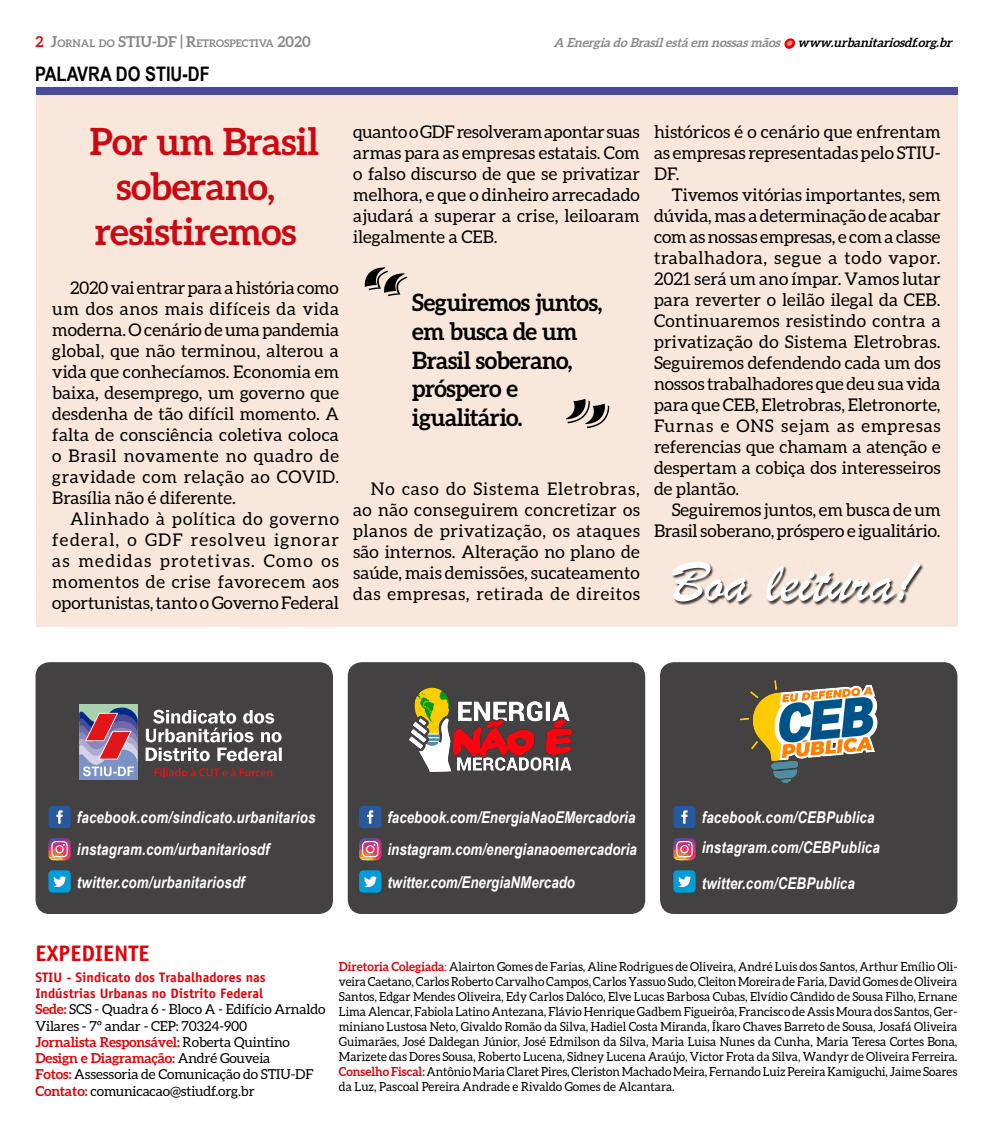
<style>
.page{position:relative;width:993px;height:1134px;background:#fff}
.page>*{position:absolute;margin:0;border:0;box-sizing:border-box;transform-origin:0 0}
.t1{font:700 37.5px/45px "Aleo";letter-spacing:-.01em;color:#cb0912;text-align:center}
.t2{font:700 23.88px/28.8px "Aleo";letter-spacing:-.015em;color:#000}
.t3{font:700 22.5px "Officina Sans Std";color:#e0040b}
.t4{font:700 20px "Arial Narrow";color:#000}
.t5{font:17.5px/21px "Aleo";color:#000;text-align:justify}
.t6{font:italic 700 16.25px/32.6px "Arial Narrow";letter-spacing:.01em;color:#fff}
.t7{font:13.75px/16.2px "Aleo";letter-spacing:-.01em;color:#000}
.t8{font:700 13.75px/16.2px "Officina Sans Std";color:#e0040b}
.t9{font:12.5px/15px "Aleo";color:#000;text-align:justify;scale:.96 1}
.t10{font:italic 700 12.5px "Aleo";color:#89878c}
.t11{font:700 10.5px "Aleo";color:#89878c}
.s1{font-size:15px;color:#e0040b}
.s2{font-size:15px}
.s3{color:#ed8a66}
.s4{color:#000}
.s5{font-weight:700;color:#e0040b}
.s6{color:#e0040b}
</style>
<div class="page">
<svg style="left:784px;top:38px;width:12px;height:11px"></svg>
<div style="left:36px;top:91px;width:921px;height:536px;background:#f8e7da"></div>
<div style="left:36px;top:87px;width:921px;height:7px;background:#484b98"></div>
<div style="left:671px;top:562px;width:252px;height:43px;background:#000;opacity:.75"></div>
<svg style="left:671px;top:562px;width:249px;height:40px"></svg>
<div style="left:36px;top:662px;width:297px;height:252px;background:#434141;border-radius:14px"></div>
<div style="left:347px;top:662px;width:298px;height:252px;background:#434141;border-radius:14px"></div>
<div style="left:659px;top:662px;width:298px;height:252px;background:#434141;border-radius:14px"></div>
<svg style="left:48px;top:806px;width:23px;height:22px"></svg>
<svg style="left:48px;top:838px;width:23px;height:22px"></svg>
<svg style="left:48px;top:870px;width:23px;height:23px"></svg>
<svg style="left:359px;top:806px;width:22px;height:22px"></svg>
<svg style="left:359px;top:838px;width:22px;height:22px"></svg>
<svg style="left:359px;top:870px;width:22px;height:23px"></svg>
<svg style="left:673px;top:806px;width:22px;height:22px"></svg>
<svg style="left:673px;top:838px;width:22px;height:22px"></svg>
<svg style="left:673px;top:870px;width:22px;height:23px"></svg>
<img style="left:389px;top:662px;width:203px;height:110px">
<div style="left:79px;top:704px;width:59px;height:41px;background:#a9d1af"></div>
<div style="left:79px;top:745px;width:59px;height:35px;background:#7b92c6"></div>
<svg style="left:79px;top:707px;width:59px;height:69px"></svg>
<svg style="left:145px;top:710px;width:137px;height:51px"></svg>
<svg style="left:154px;top:768px;width:118px;height:8px"></svg>
<img style="left:739px;top:680px;width:139px;height:103px">
<p class="t11" style="left:36px;top:37px;width:276px"><span class="s1">2</span> <span class="s2">J</span>ORNAL DO <span class="s2">STIU-DF | R</span>ETROSPECTIVA <span class="s2">2020</span></p>
<p class="t10" style="left:553px;top:36px;width:403px">A EnergiadoBrasilestáem nossasmãos <span class="s3">•</span> <span class="s4">www.urbanitariosdf.org.br</span></p>
<p class="t4" style="left:35px;top:59px;width:176px">PALAVRA DO STIU-DF</p>
<h1 class="t1" style="left:90px;top:118px;width:230px">Por um Brasil soberano, resistiremos</h1>
<p class="t5" style="left:52px;top:277px;width:288px;text-indent:18px">2020 vai entrar para a história como um dos anos mais difíceis da vida moderna. O cenário de uma pandemia global, que não terminou, alterou a vida que conhecíamos. Economia em baixa, desemprego, um governo que desdenha de tão difícil momento. A falta de consciência coletiva coloca o Brasil novamente no quadro de gravidade com relação ao COVID.<br>Brasília não é diferente.</p>
<p class="t5" style="left:52px;top:508px;width:288px;text-indent:18px">Alinhado à política do governo federal, o GDF resolveu ignorar as medidas protetivas. Como os momentos de crise favorecem aos oportunistas, tanto o Governo Federal</p>
<p class="t5" style="left:353px;top:121px;width:288px">quanto o GDF resolveram apontar suas armas para as empresas estatais. Com o falso discurso de que se privatizar melhora, e que o dinheiro arrecadado ajudará a superar a crise, leiloaram ilegalmente a CEB.</p>
<h2 class="t2" style="left:412px;top:288px;width:192px">Seguiremos juntos, em busca de um<br>Brasil soberano, próspero e igualitário.</h2>
<p class="t5" style="left:353px;top:478px;width:288px;text-indent:18px">No caso do Sistema Eletrobras, ao não conseguirem concretizar os planos de privatização, os ataques são internos. Alteração no plano de saúde, mais demissões, sucateamento das empresas, retirada de direitos</p>
<p class="t5" style="left:653px;top:121px;width:288px">históricos é o cenário que enfrentam as empresas representadas pelo STIU-DF.</p>
<p class="t5" style="left:653px;top:184px;width:288px;text-indent:18px">Tivemos vitórias importantes, sem dúvida, mas a determinação de acabar com as nossas empresas, e com a classe trabalhadora, segue a todo vapor.<br>2021 será um ano ímpar. Vamos lutar para reverter o leilão ilegal da CEB.<br>Continuaremos resistindo contra a privatização do Sistema Eletrobras.<br>Seguiremos defendendo cada um dos nossos trabalhadores que deu sua vida para que CEB, Eletrobras, Eletronorte, Furnas e ONS sejam as empresas referencias que chamam a atenção e despertam a cobiça dos interesseiros de plantão.</p>
<p class="t5" style="left:653px;top:499px;width:288px;text-align:right">Seguiremos juntos, em busca de um<br>Brasil soberano, próspero e igualitário.</p>
<p class="t6" style="left:77px;top:800px;width:240px">facebook.com/sindicato.urbanitarios instagram.com/urbanitariosdf twitter.com/urbanitariosdf</p>
<p class="t6" style="left:387px;top:800px;width:251px;text-align:justify">facebook.com/EnergiaNaoEMercadoria instagram.com/energianaoemercadoria twitter.com/EnergiaNMercado</p>
<p class="t6" style="left:701px;top:801px;width:180px;line-height:30px">facebook.com/CEBPublica instagram.com/CEBPublica</p>
<p class="t6" style="left:701px;top:867px;width:155px">twitter.com/CEBPublica</p>
<p class="t3" style="left:35px;top:940px;width:115px">EXPEDIENTE</p>
<p class="t8" style="left:35px;top:969px;width:232px">STIU - Sindicato dos Trabalhadores nas<br>Indústrias Urbanas no Distrito Federal</p>
<p class="t7" style="left:35px;top:1001px;width:291px"><span class="s5">Sede:</span> SCS - Quadra 6 - Bloco A - Edifício Arnaldo Vilares - 7º andar - CEP: 70324-900<br><span class="s5">Jornalista Responsável:</span> Roberta Quintino <span class="s5">Design e Diagramação:</span> André Gouveia<br><span class="s5">Fotos:</span> Assessoria de Comunicação do STIU-DF <span class="s5">Contato:</span> comunicacao@stiudf.org.br</p>
<p class="t9" style="left:339px;top:959px;width:645px"><span class="s5">Diretoria Colegiada</span><span class="s6">:</span> Alairton Gomes de Farias, Aline Rodrigues de Oliveira, André Luis dos Santos, Arthur Emílio Oli&shy;veira Caetano, Carlos Roberto Carvalho Campos, Carlos Yassuo Sudo, Cleiton Moreira de Faria, David Gomes de Oliveira Santos, Edgar Mendes Oliveira, Edy Carlos Dalóco, Elve Lucas Barbosa Cubas, Elvídio Cândido de Sousa Filho, Ernane Lima Alencar, Fabiola Latino Antezana, Flávio Henrique Gadbem Figueirôa, Francisco de Assis Moura dos Santos, Ger&shy;miniano Lustosa Neto, Givaldo Romão da Silva, Hadiel Costa Miranda, Íkaro Chaves Barreto de Sousa, Josafá Oliveira Guimarães, José Daldegan Júnior, José Edmilson da Silva, Maria Luisa Nunes da Cunha, Maria Teresa Cortes Bona, Marizete das Dores Sousa, Roberto Lucena, Sidney Lucena Araújo, Victor Frota da Silva, Wandyr de Oliveira Ferreira.<br><span class="s5">Conselho Fiscal:</span> Antônio Maria Claret Pires, Cleriston Machado Meira, Fernando Luiz Pereira Kamiguchi, Jaime Soares da Luz, Pascoal Pereira Andrade e Rivaldo Gomes de Alcantara.</p>
</div>
